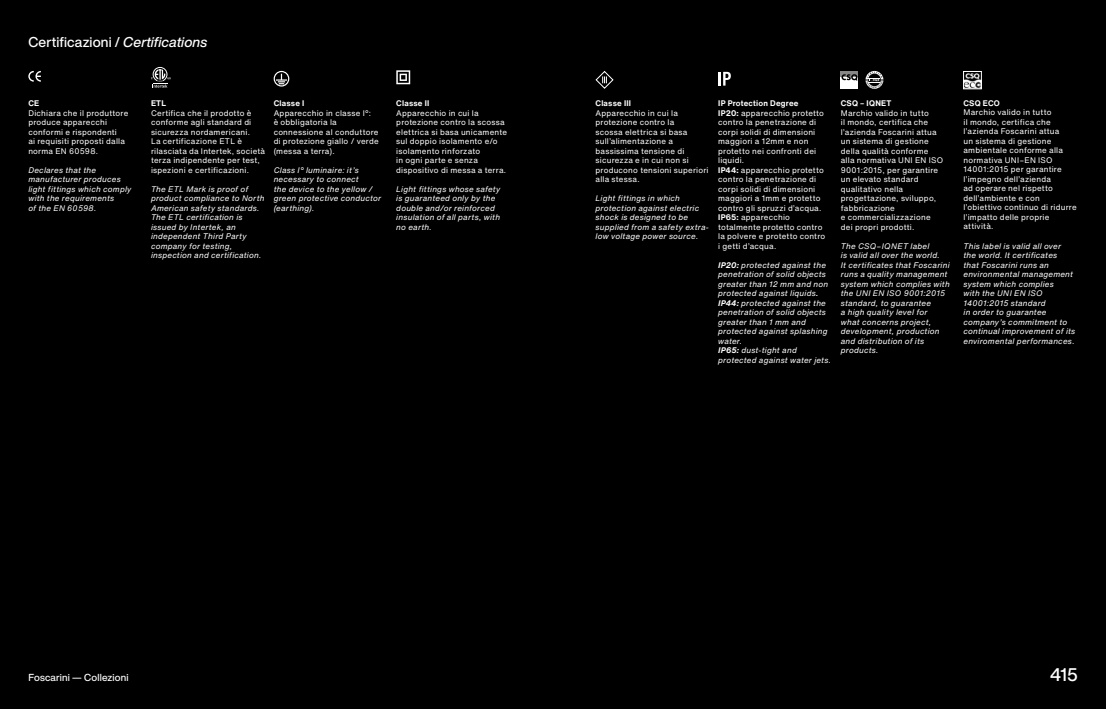
<style>
.page{position:relative;width:1106px;height:709px;background:#000}
.page>*{position:absolute;margin:0;border:0;box-sizing:border-box;transform-origin:0 0}
.t1{font:500 18px "Helvetica Now Display";color:#fff}
.t2{font:500 14px "Helvetica Now Display";letter-spacing:.01em;color:#fff}
.t3{font:500 10px "Helvetica Now Display";letter-spacing:.02em;color:#fff}
.t4{font:8px/9.5px "Helvetica Now Text";letter-spacing:.025em;color:#fff}
.t5{font:italic 8px/9.5px "Helvetica Now Text";letter-spacing:.025em;color:#fff}
.t6{font:700 8px "Helvetica Now Text";letter-spacing:.025em;color:#fff}
.s1{font-style:italic}
.s2{font-weight:700}
.s3{font-weight:500}
</style>
<div class="page">
<svg style="left:28px;top:71px;width:13px;height:11px"></svg>
<svg style="left:274px;top:71px;width:15px;height:16px"></svg>
<svg style="left:595px;top:71px;width:18px;height:18px"></svg>
<svg style="left:718px;top:72px;width:13px;height:14px"></svg>
<div style="left:840px;top:71px;width:18px;height:6px;background:#878786"></div>
<div style="left:840px;top:77px;width:18px;height:12px;background:#fff"></div>
<svg style="left:841px;top:74px;width:16px;height:7px"></svg>
<svg style="left:865px;top:71px;width:18px;height:18px"></svg>
<img style="left:965px;top:73px;width:14px;height:14px">
<div style="left:963px;top:71px;width:18px;height:18px;border:1px solid #fff"></div>
<svg style="left:151px;top:67px;width:20px;height:21px"></svg>
<svg style="left:396px;top:70px;width:14px;height:14px"></svg>
<h2 class="t2" style="left:28px;top:32px;width:180px">Certificazioni / <span class="s1">Certifications</span></h2>
<p class="t6" style="left:28px;top:97px;width:12px">CE</p>
<p class="t4" style="left:28px;top:108px;width:101px">Dichiara che il produttore produce apparecchi conformi e rispondenti<br>ai requisiti proposti dalla norma EN 60598.</p>
<p class="t5" style="left:28px;top:165px;width:105px">Declares that the manufacturer produces light fittings which comply with the requirements<br>of the EN 60598.</p>
<p class="t6" style="left:151px;top:97px;width:16px">ETL</p>
<p class="t4" style="left:151px;top:108px;width:116px">Certifica che il prodotto è conforme agli standard di sicurezza nordamericani.<br>La certificazione ETL è rilasciata da Intertek, società terza indipendente per test, ispezioni e certificazioni.</p>
<p class="t5" style="left:151px;top:184px;width:115px">The ETL Mark is proof of product compliance to North<br>American safety standards.<br>The ETL certification is issued by Intertek, an independent Third Party company for testing, inspection and certification.</p>
<p class="t6" style="left:274px;top:97px;width:32px">Classe I</p>
<p class="t4" style="left:274px;top:108px;width:107px">Apparecchio in classe I°:<br>è obbligatoria la connessione al conduttore di protezione giallo / verde (messa a terra).</p>
<p class="t5" style="left:274px;top:165px;width:109px">Class I° luminaire: it’s necessary to connect<br>the device to the yellow / green protective conductor (earthing).</p>
<p class="t6" style="left:396px;top:97px;width:35px">Classe II</p>
<p class="t4" style="left:396px;top:108px;width:112px">Apparecchio in cui la protezione contro la scossa elettrica si basa unicamente sul doppio isolamento e/o isolamento rinforzato<br>in ogni parte e senza dispositivo di messa a terra.</p>
<p class="t5" style="left:396px;top:184px;width:106px">Light fittings whose safety is guaranteed only by the double and/or reinforced insulation of all parts, with no earth.</p>
<p class="t6" style="left:595px;top:97px;width:37px">Classe III</p>
<p class="t4" style="left:595px;top:108px;width:115px">Apparecchio in cui la protezione contro la<br>scossa elettrica si basa sull’alimentazione a bassissima tensione di sicurezza e in cui non si producono tensioni superiori alla stessa.</p>
<p class="t5" style="left:595px;top:193px;width:115px">Light fittings in which protection against electric shock is designed to be supplied from a safety extra&shy;low voltage power source.</p>
<p class="t4" style="left:718px;top:98px;width:108px"><span class="s2">IP Protection Degree<br>IP20:</span> apparecchio protetto contro la penetrazione di corpi solidi di dimensioni maggiori a 12mm e non protetto nei confronti dei liquidi.<br><span class="s2">IP44:</span> apparecchio protetto contro la penetrazione di corpi solidi di dimensioni maggiori a 1mm e protetto contro gli spruzzi d’acqua.<br><span class="s2">IP65:</span> apparecchio totalmente protetto contro la polvere e protetto contro i getti d’acqua.</p>
<p class="t5" style="left:718px;top:260px;width:114px"><span class="s2">IP20:</span> protected against the penetration of solid objects greater than 12 mm and non protected against liquids<span class="s3">.<br></span><span class="s2">IP44:</span> protected against the penetration of solid objects greater than 1 mm and protected against splashing water.<br><span class="s2">IP65:</span> dust-tight and protected against water jets.</p>
<p class="t6" style="left:840px;top:97px;width:52px">CSQ – IQNET</p>
<p class="t4" style="left:840px;top:108px;width:104px">Marchio valido in tutto<br>il mondo, certifica che l’azienda Foscarini attua un sistema di gestione della qualità conforme alla normativa UNI EN ISO<br>9001:2015, per garantire un elevato standard qualitativo nella progettazione, sviluppo, fabbricazione<br>e commercializzazione dei propri prodotti.</p>
<p class="t5" style="left:840px;top:241px;width:110px">The CSQ–IQNET label<br>is valid all over the world.<br>It certificates that Foscarini runs a quality management system which complies with the UNI EN ISO 9001:2015 standard, to guarantee<br>a high quality level for<br>what concerns project, development, production and distribution of its products.</p>
<p class="t6" style="left:963px;top:97px;width:38px">CSQ ECO</p>
<p class="t4" style="left:963px;top:108px;width:115px">Marchio valido in tutto<br>il mondo, certifica che l’azienda Foscarini attua<br>un sistema di gestione ambientale conforme alla normativa UNI–EN ISO<br>14001:2015 per garantire l’impegno dell’azienda<br>ad operare nel rispetto dell’ambiente e con l’obiettivo continuo di ridurre l’impatto delle proprie attività.</p>
<p class="t5" style="left:963px;top:241px;width:113px">This label is valid all over the world. It certificates<br>that Foscarini runs an environmental management system which complies<br>with the UNI EN ISO<br>14001:2015 standard<br>in order to guarantee company’s commitment to continual improvement of its enviromental performances.</p>
<p class="t3" style="left:28px;top:670px;width:102px">Foscarini — Collezioni</p>
<h1 class="t1" style="left:1050px;top:661px;width:29px">415</h1>
</div>
